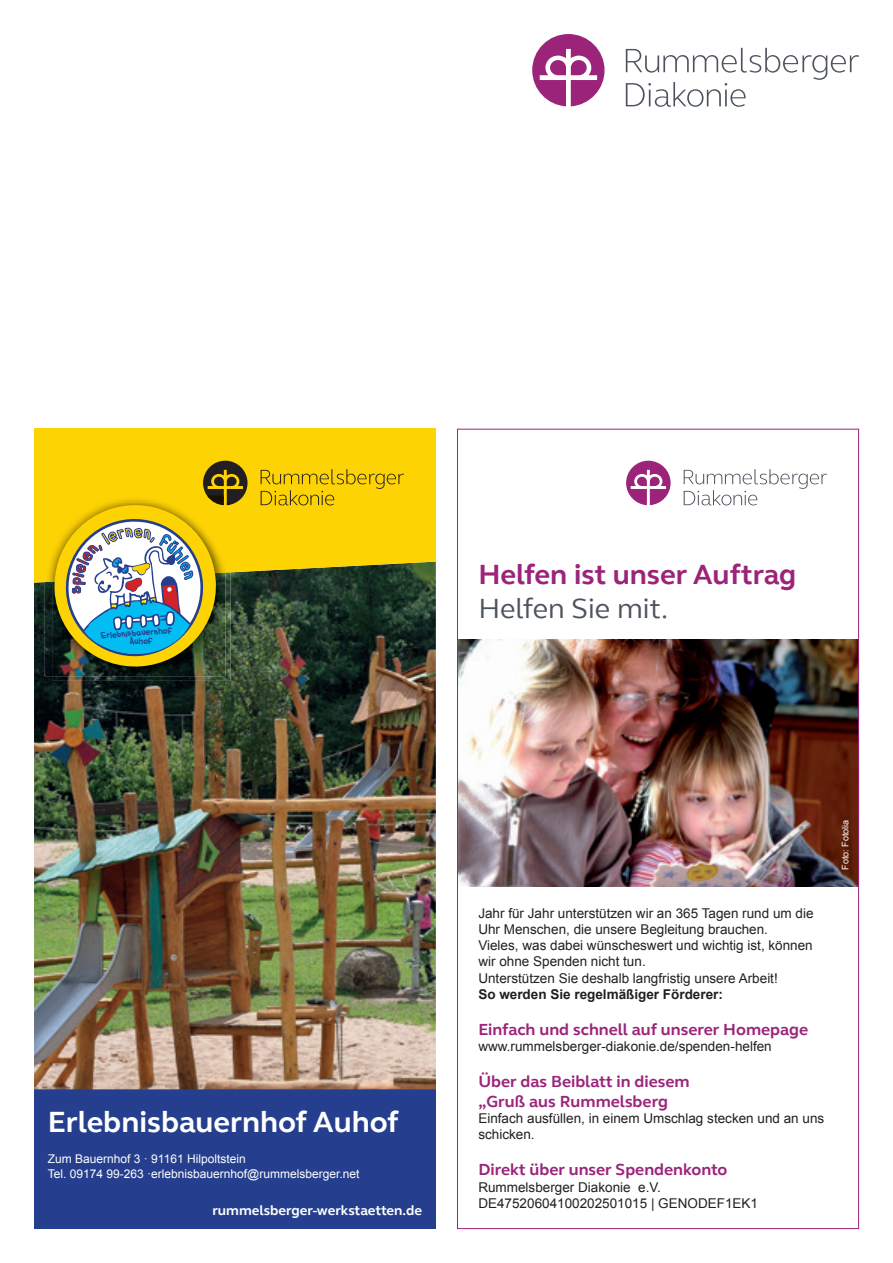
<style>
.page{position:relative;width:893px;height:1263px;background:#fff}
.page>*{position:absolute;margin:0;border:0;box-sizing:border-box;transform-origin:0 0}
.t1{font:700 30px "FS Elliot";color:#fff}
.t2{font:700 28.5px "FS Elliot";color:#9b247a}
.t3{font:28.5px "FS Elliot";color:#4d535d}
.t4{font:700 16.5px/19.8px "FS Elliot";color:#9b247a}
.t5{font:700 13.95px "FS Elliot";color:#fff}
.t6{font:13.5px/16.2px "Arial";color:#231f20}
.t7{font:700 13.5px "Arial";color:#231f20}
.t8{font:12px/14.4px "Arial";color:#fff}
.t9{font:9px "Arial";color:#fff}
.t10{font:8.25px "Flabby Bumshandwriting";color:#253f8e}
</style>
<div class="page">
<svg style="left:626px;top:48px;width:233px;height:59px"></svg>
<svg style="left:532px;top:34px;width:73px;height:72px"></svg>
<div style="left:34px;top:1078px;width:402px;height:151px;background:#253f8e"></div>
<img style="left:34px;top:584px;width:402px;height:505px">
<svg style="left:34px;top:429px;width:402px;height:155px;fill:#fed304"></svg>
<svg style="left:261px;top:469px;width:143px;height:36px"></svg>
<img style="left:52px;top:666px;width:178px;height:15px">
<img style="left:45px;top:582px;width:7px;height:94px">
<img style="left:45px;top:495px;width:9px;height:87px">
<img style="left:52px;top:582px;width:174px;height:94px">
<svg style="left:54px;top:461px;width:194px;height:205px"></svg>
<svg style="left:684px;top:469px;width:143px;height:36px"></svg>
<svg style="left:626px;top:461px;width:45px;height:44px"></svg>
<img style="left:459px;top:639px;width:398px;height:248px">
<p class="t10" style="left:100px;top:629px;width:73px;rotate:-4deg">Erlebnisbauernhof</p>
<p class="t10" style="left:130px;top:634px;width:25px">Auhof</p>
<h2 class="t2" style="left:478px;top:555px;width:319px">Helfen ist unser Auftrag</h2>
<h2 class="t3" style="left:478px;top:589px;width:191px">Helfen Sie mit.</h2>
<h1 class="t1" style="left:48px;top:1102px;width:352px">Erlebnisbauernhof Auhof</h1>
<p class="t8" style="left:48px;top:1152px;width:313px">Zum Bauernhof 3 · 91161 Hilpoltstein<br>Tel. 09174 99-263 ·erlebnisbauernhof@rummelsberger.net</p>
<p class="t5" style="left:212px;top:1201px;width:211px">rummelsberger-werkstaetten.de</p>
<p class="t6" style="left:478px;top:905px;width:337px">Jahr für Jahr unterstützen wir an 365 Tagen rund um die Uhr Menschen, die unsere Begleitung brauchen.<br>Vieles, was dabei wünscheswert und wichtig ist, können wir ohne Spenden nicht tun.<br>Unterstützen Sie deshalb langfristig unsere Arbeit!</p>
<p class="t7" style="left:478px;top:985px;width:246px">So werden Sie regelmäßiger Förderer:</p>
<p class="t4" style="left:478px;top:1019px;width:331px">Einfach und schnell auf unserer Homepage</p>
<p class="t6" style="left:478px;top:1038px;width:295px">www.rummelsberger-diakonie.de/spenden-helfen</p>
<p class="t4" style="left:478px;top:1071px;width:213px">Über das Beiblatt in diesem „Gruß aus Rummelsberg</p>
<p class="t6" style="left:478px;top:1110px;width:347px">Einfach ausfüllen, in einem Umschlag stecken und an uns schicken.</p>
<p class="t4" style="left:478px;top:1159px;width:251px">Direkt über unser Spendenkonto</p>
<p class="t6" style="left:478px;top:1179px;width:281px">Rummelsberger Diakonie e.V.<br>DE47520604100202501015 | GENODEF1EK1</p>
<p class="t9" style="left:839px;top:870px;width:52px;rotate:-90deg">Foto: Fotolia</p>
</div>
